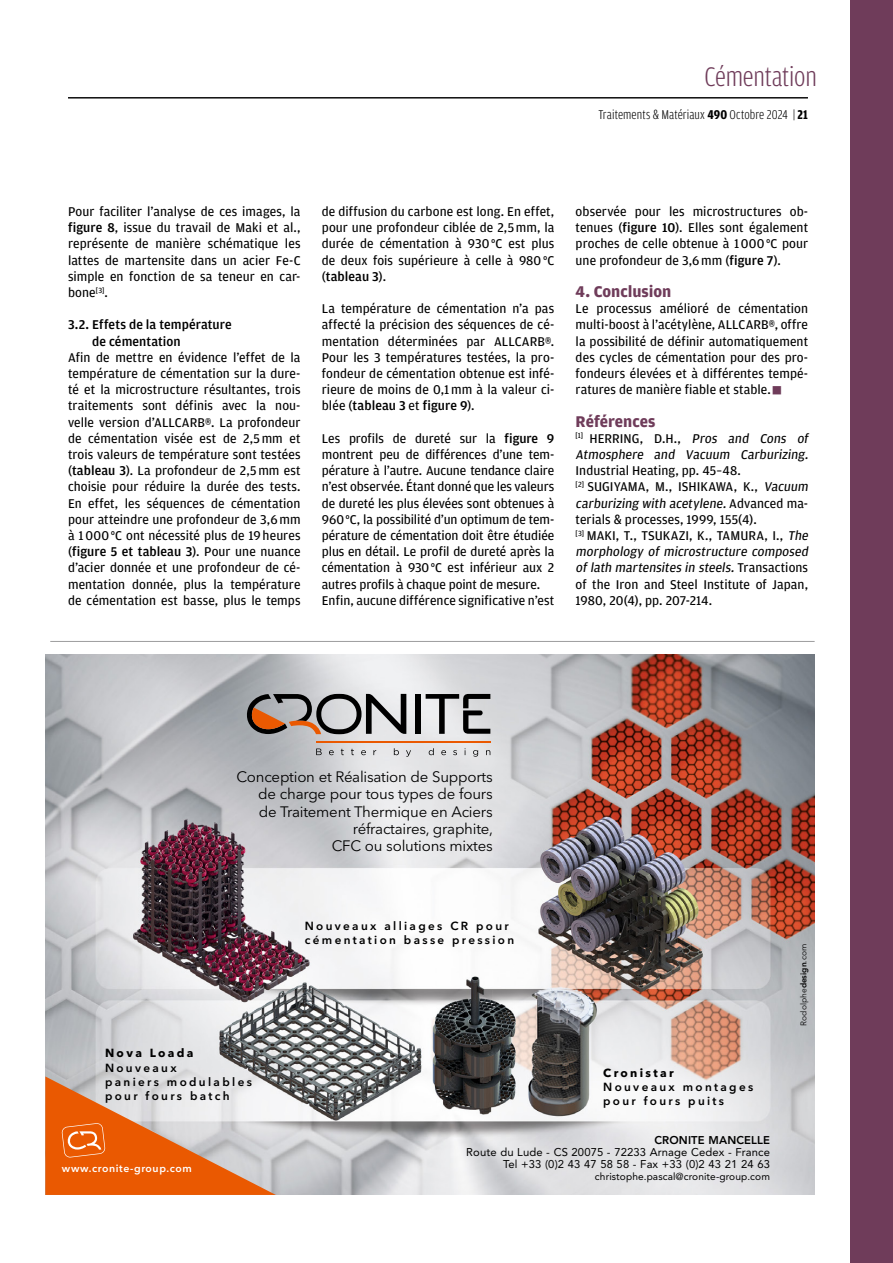
<style>
.page{position:relative;width:893px;height:1263px;background:#fff}
.page>*{position:absolute;margin:0;border:0;box-sizing:border-box;transform-origin:0 0}
.t1{font:300 28.5px "Amplitude Cond";letter-spacing:-.01em;color:#6f3c5a}
.Article-Intertitres{font:700 16.5px "Amplitude";color:#6f3c5a}
.t2{font:15px/17.2px "Avenir Next";letter-spacing:-.015em;color:#000;text-align:right}
.Articles-Texte{font:13.5px/16.2px "Amplitude";letter-spacing:.005em;color:#000;text-align:justify}
.t3{font:300 13.5px "Amplitude Cond";letter-spacing:.005em;color:#000}
.Articles-Texte-2{font:500 13.5px/16.2px "Amplitude";letter-spacing:.005em;color:#000}
.t4{font:600 11.7px/14.1px "Avenir Next";letter-spacing:.2em;color:#000}
.t5{font:11.25px/11.6px "Avenir";letter-spacing:.01em;color:#000;text-align:right}
.t6{font:600 10.5px "Avenir Next";letter-spacing:.06em;color:#fff}
.t7{font:10.05px "Avenir";letter-spacing:.01em;color:#000}
.t8{font:8.25px "Avenir Next";color:#000}
.s1{font-weight:700}
.s2{font-weight:500}
.s3{color:#6f3c5a}
.s4{font-style:italic}
.s5{font-weight:600}
.s6{font-weight:800}
</style>
<div class="page">
<hr style="left:68px;top:98px;width:740px;height:1px;background:#000">
<div style="left:850px;top:0;width:43px;height:1263px;background:#6f3c5a"></div>
<hr style="left:50px;top:641px;width:765px;height:1px;background:#9c9c9d">
<img style="left:45px;top:655px;width:770px;height:540px">
<svg style="left:247px;top:694px;width:159px;height:40px"></svg>
<div style="left:415px;top:694px;width:6px;height:40px;background:#000"></div>
<svg style="left:426px;top:694px;width:64px;height:40px"></svg>
<hr style="left:316px;top:741px;width:175px;height:1px;background:#ea5901">
<svg style="left:316px;top:748px;width:6px;height:7px"></svg>
<svg style="left:329px;top:750px;width:5px;height:5px"></svg>
<svg style="left:341px;top:749px;width:3px;height:6px"></svg>
<svg style="left:351px;top:749px;width:3px;height:6px"></svg>
<svg style="left:361px;top:750px;width:5px;height:5px"></svg>
<svg style="left:373px;top:750px;width:3px;height:5px"></svg>
<svg style="left:394px;top:748px;width:5px;height:7px"></svg>
<svg style="left:406px;top:750px;width:5px;height:7px"></svg>
<svg style="left:429px;top:748px;width:5px;height:7px"></svg>
<svg style="left:441px;top:750px;width:5px;height:5px"></svg>
<svg style="left:453px;top:750px;width:4px;height:5px"></svg>
<svg style="left:473px;top:750px;width:5px;height:7px"></svg>
<svg style="left:486px;top:750px;width:4px;height:5px"></svg>
<svg style="left:45px;top:1076px;width:231px;height:119px"></svg>
<h1 class="t1" style="left:704px;top:62px;width:114px">Cémentation</h1>
<p class="t3" style="left:598px;top:107px;width:211px">Traitements &amp; Matériaux <span class="s1">490</span> Octobre 2024 | <span class="s1">21</span></p>
<p class="Articles-Texte" style="left:68px;top:204px;width:234px">Pour faciliter l’analyse de ces images, la <span class="s2">figure 8</span>, issue du travail de Maki et al., représente de manière schématique les lattes de martensite dans un acier Fe-C simple en fonction de sa teneur en car&shy;bone<sup>[3]</sup>.</p>
<p class="Articles-Texte-2" style="left:92px;top:317px;width:141px;text-indent:-24px">3.2. Effets de la température de cémentation</p>
<p class="Articles-Texte" style="left:68px;top:349px;width:234px">Afin de mettre en évidence l’effet de la température de cémentation sur la dure&shy;té et la microstructure résultantes, trois traitements sont définis avec la nou&shy;velle version d’ALLCARB®. La profondeur de cémentation visée est de 2,5mm et trois valeurs de température sont testées (<span class="s2">tableau 3</span>). La profondeur de 2,5mm est choisie pour réduire la durée des tests.<br>En effet, les séquences de cémentation pour atteindre une profondeur de 3,6mm à 1000°C ont nécessité plus de 19heures (<span class="s2">figure 5 et tableau 3</span>). Pour une nuance d’acier donnée et une profondeur de cé&shy;mentation donnée, plus la température de cémentation est basse, plus le temps</p>
<p class="Articles-Texte" style="left:322px;top:204px;width:234px">de diffusion du carbone est long. En effet, pour une profondeur ciblée de 2,5mm, la durée de cémentation à 930°C est plus de deux fois supérieure à celle à 980°C (<span class="s2">tableau 3</span>).</p>
<p class="Articles-Texte" style="left:322px;top:301px;width:234px">La température de cémentation n’a pas affecté la précision des séquences de cé&shy;mentation déterminées par ALLCARB®.<br>Pour les 3 températures testées, la pro&shy;fondeur de cémentation obtenue est infé&shy;rieure de moins de 0,1mm à la valeur ci&shy;blée (<span class="s2">tableau 3</span> et <span class="s2">figure 9</span>).</p>
<p class="Articles-Texte" style="left:322px;top:430px;width:234px">Les profils de dureté sur la <span class="s2">figure 9 </span>montrent peu de différences d’une tem&shy;pérature à l’autre. Aucune tendance claire n’est observée. Étant donné que les valeurs de dureté les plus élevées sont obtenues à 960°C, la possibilité d’un optimum de tem&shy;pérature de cémentation doit être étudiée plus en détail. Le profil de dureté après la cémentation à 930°C est inférieur aux 2 autres profils à chaque point de mesure.</p>
<p class="Articles-Texte" style="left:322px;top:592px;width:234px">Enfin, aucune différence significative n’est</p>
<p class="Articles-Texte" style="left:576px;top:204px;width:234px">observée pour les microstructures ob&shy;tenues (<span class="s2">figure 10</span>). Elles sont également proches de celle obtenue à 1000°C pour une profondeur de 3,6mm (<span class="s2">figure 7</span>).</p>
<p class="Article-Intertitres" style="left:576px;top:282px;width:97px">4. Conclusion</p>
<p class="Articles-Texte" style="left:576px;top:301px;width:234px">Le processus amélioré de cémentation multi-boost à l’acétylène, ALLCARB®, offre la possibilité de définir automatiquement des cycles de cémentation pour des pro&shy;fondeurs élevées et à différentes tempé&shy;ratures de manière fiable et stable. <span class="s3">■</span></p>
<p class="Article-Intertitres" style="left:576px;top:412px;width:81px">Références</p>
<p class="Articles-Texte" style="left:576px;top:430px;width:236px"><sup>[1]</sup> HERRING, D.H., Pros and Cons of Atmosphere and Vacuum Carburizing.<br>Industrial Heating, pp. 45–48.</p>
<p class="Articles-Texte" style="left:576px;top:479px;width:236px;text-align:left"><sup>[2]</sup> SUGIYAMA, M., ISHIKAWA, K., Vacuum carburizing with acetylene. Ad v a n ce d m a&shy;terials &amp; processes, 1999, 155(4).</p>
<p class="Articles-Texte" style="left:576px;top:528px;width:236px;text-align:left"><sup>[3]</sup> MAKI, T., TSUKAZI, K., TAMURA, I., <span class="s4">The morphology of microstructure composed of lath martensites in steels.</span> Tr a n s a c t i o n s of the Iron and Steel Institute of Japan, 1980, 20(4), pp. 207-214.</p>
<p class="t2" style="left:237px;top:768px;width:258px">Conception et Réalisation de Supports de charge pour tous types de fours<br>de Traitement Thermique en Aciers réfractaires, graphite,<br>CFC ou solutions mixtes</p>
<p class="t4" style="left:305px;top:919px;width:211px">Nouveaux alliages CR pour cémentation basse pression</p>
<p class="t8" style="left:797px;top:1025px;width:83px;rotate:-90deg">Rodolphe<span class="s5">design</span>.com</p>
<p class="t4" style="left:105px;top:1046px;width:148px"><span class="s1">Nova Loada<br></span>Nouveaux<br>paniers modulables pour fours batch</p>
<p class="t6" style="left:62px;top:1159px;width:132px">www.cronite-group.com</p>
<p class="t4" style="left:603px;top:1066px;width:152px"><span class="s1">Cronistar<br></span>Nouveaux montages pour fours puits</p>
<p class="t5" style="left:466px;top:1134px;width:305px"><span class="s6">CRONITE MANCELLE<br></span>Route du Lude - CS 20075 - 72233 Arnage Cedex - France</p>
<p class="t5" style="left:503px;top:1158px;width:268px">Tel +33 (0)2 43 47 58 58 - Fax +33 (0)2 43 21 24 63</p>
<p class="t7" style="left:595px;top:1168px;width:176px">christophe.pascal@cronite-group.com</p>
</div>
